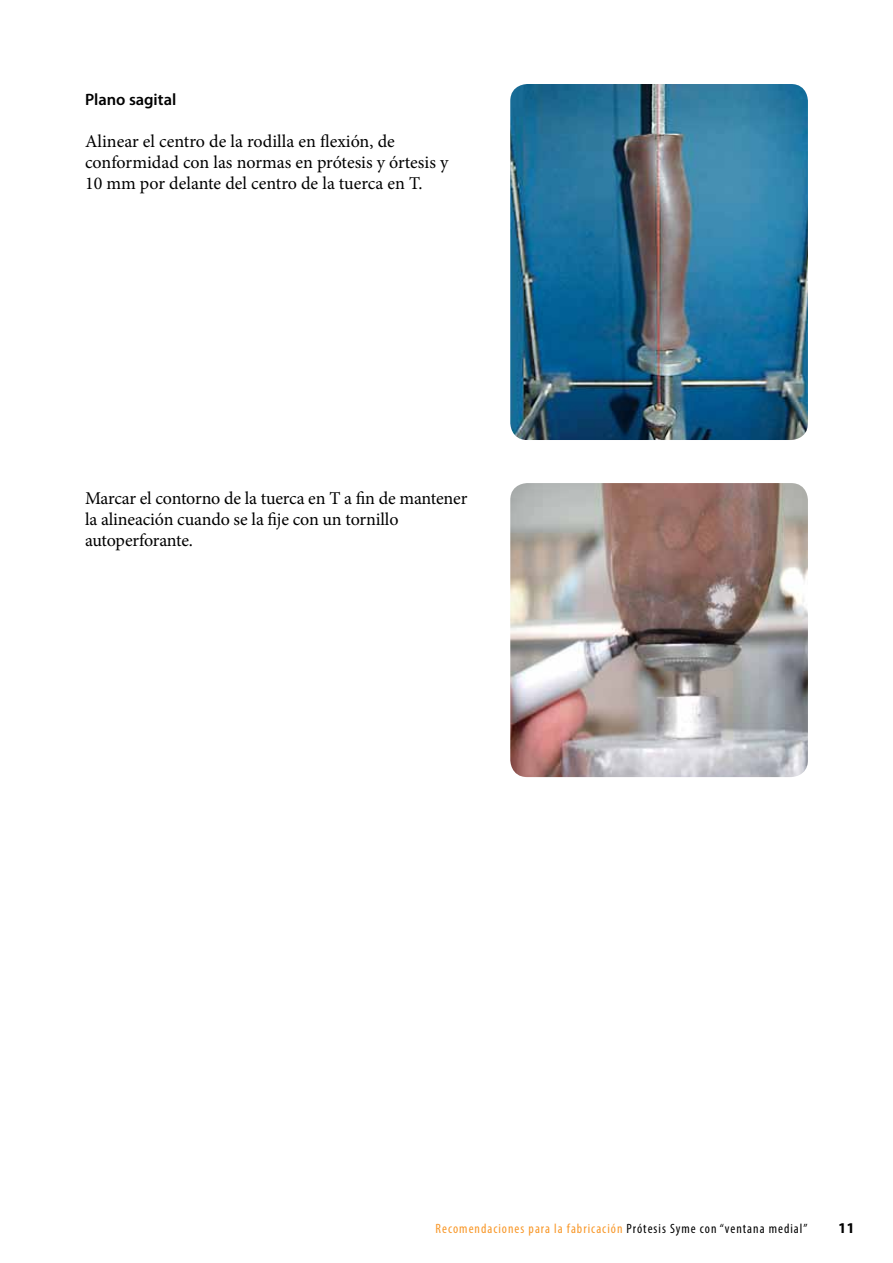
<style>
.page{position:relative;width:893px;height:1263px;background:#fff}
.page>*{position:absolute;margin:0;border:0;box-sizing:border-box;transform-origin:0 0}
.t1{font:18px/21px "Minion Pro";letter-spacing:-.005em;color:#000}
.t2{font:600 16.5px "Myriad Pro";color:#000}
.t3{font:700 15px "Myriad Pro";color:#000}
.t4{font:condensed 13.5px "Myriad Pro";letter-spacing:.075em;color:#f89728}
.s1{color:#000}
</style>
<div class="page">
<img style="left:510px;top:84px;width:298px;height:356px">
<img style="left:510px;top:483px;width:298px;height:294px">
<p class="t2" style="left:85px;top:89px;width:93px">Plano sagital</p>
<p class="t1" style="left:85px;top:131px;width:365px">Alinear el centro de la rodilla en flexión, de conformidad con las normas en prótesis y órtesis y<br>10 mm por delante del centro de la tuerca en T.</p>
<p class="t1" style="left:85px;top:488px;width:384px">Marcar el contorno de la tuerca en T a fin de mantener la alineación cuando se la fije con un tornillo autoperforante.</p>
<p class="t4" style="left:436px;top:1220px;width:373px">Recomendaciones para la fabricación <span class="s1">Prótesis Syme con “ventana medial”</span></p>
<p class="t3" style="left:838px;top:1219px;width:18px">11</p>
</div>
